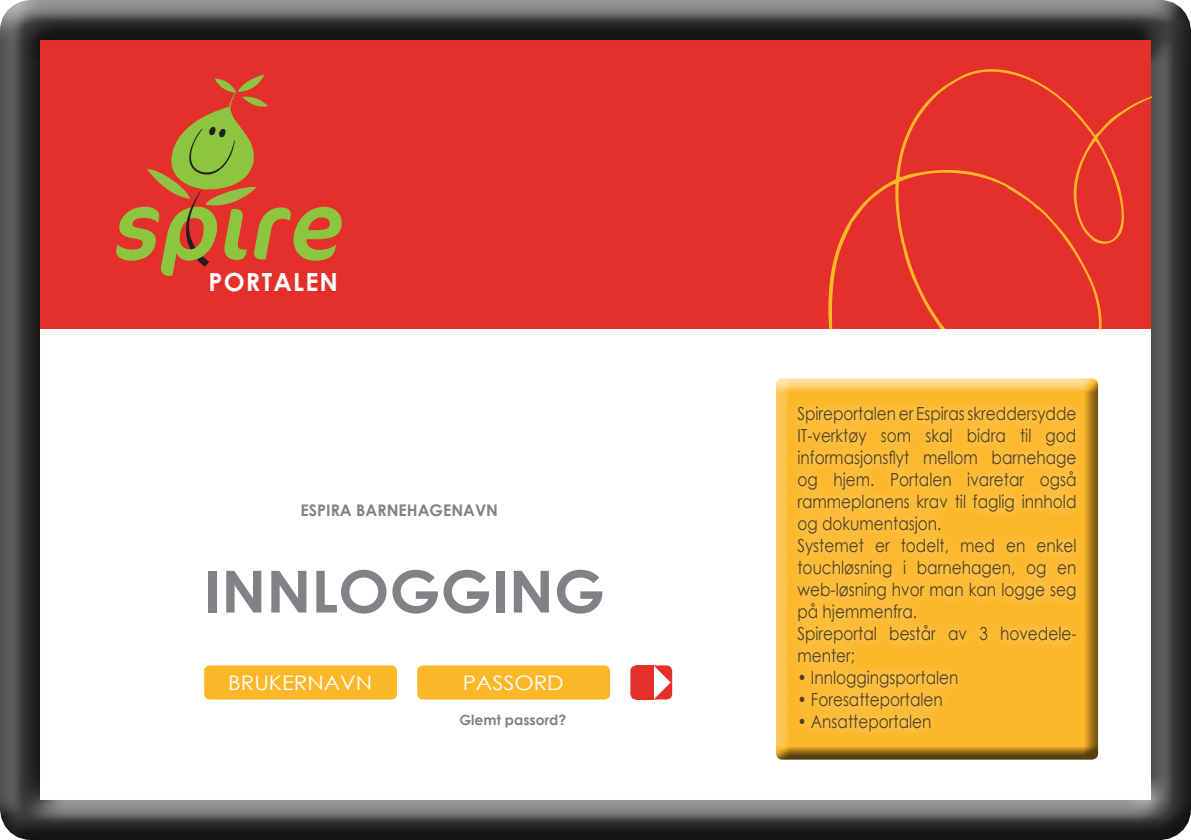
<style>
.page{position:relative;width:1191px;height:840px;background:#fff}
.page>*{position:absolute;margin:0;border:0;box-sizing:border-box;transform-origin:0 0}
.t1{font:700 58px "Century Gothic";color:#808285;scale:1.05 1}
.t2{font:700 25px "Century Gothic";letter-spacing:.05em;color:#fff}
.t3{font:20px "Century Gothic";color:#fff;scale:1.11 1}
.t4{font:18px/22px "Century Gothic";color:#231f20;scale:.85 1}
.t5{font:700 16px "Century Gothic";color:#808285}
.t6{font:700 14px "Century Gothic";color:#808285}
</style>
<div class="page">
<div style="left:0;top:2px;width:1191px;height:837px;background:#231f20;opacity:.75"></div>
<div style="left:825px;top:59px;width:326px;height:269px;background:#e52f2a"></div>
<div style="left:774px;top:372px;width:338px;height:401px;background:#231f20;opacity:.75"></div>
<svg style="left:115px;top:75px;width:231px;height:200px;background:#cc542f"></svg>
<div style="left:204px;top:665px;width:193px;height:34px;background:#fcb729;border-radius:6px"></div>
<div style="left:417px;top:665px;width:193px;height:34px;background:#fcb729;border-radius:6px"></div>
<div style="left:630px;top:665px;width:42px;height:34px;background:#e52f2a;border-radius:6px"></div>
<svg style="left:654px;top:665px;width:16px;height:34px"></svg>
<div style="left:785px;top:395px;width:303px;height:347px;background:#fff;opacity:.75"></div>
<p class="t2" style="left:208px;top:262px;width:131px">PORTALEN</p>
<p class="t5" style="left:300px;top:497px;width:199px">ESPIRA BARNEHAGENAVN</p>
<p class="t1" style="left:204px;top:547px;width:383px">INNLOGGING</p>
<p class="t3" style="left:228px;top:668px;width:131px">BRUKERNAVN</p>
<p class="t3" style="left:463px;top:668px;width:92px">PASSORD</p>
<p class="t6" style="left:459px;top:709px;width:108px">Glemt passord?</p>
<p class="t4" style="left:797px;top:402px;width:330px">Spireportalen er Espiras skreddersydde<br>IT-verktøy som skal bidra til god informasjonsflyt mellom barnehage og hjem. Portalen ivaretar også rammeplanens krav til faglig innhold og dokumentasjon.<br>Systemet er todelt, med en enkel touchløsning i barnehagen, og en web-løsning hvor man kan logge seg på hjemmenfra.<br>Spireportal består av 3 hovedele&shy;menter;</p>
<p class="t4" style="left:797px;top:666px;width:191px">• Innloggingsportalen</p>
<p class="t4" style="left:797px;top:688px;width:173px">• Foresatteportalen</p>
<p class="t4" style="left:797px;top:710px;width:159px">• Ansatteportalen</p>
</div>
